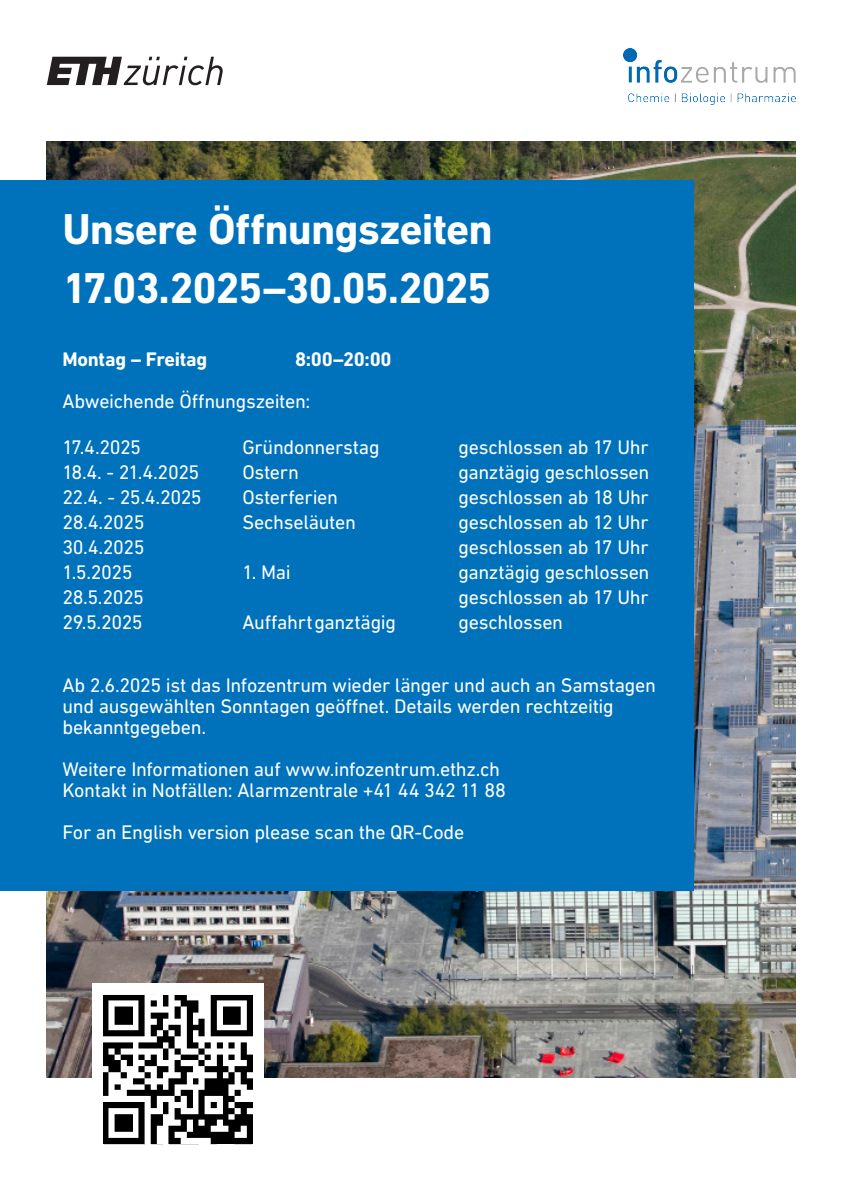
<style>
.page{position:relative;width:842px;height:1191px;background:#fff}
.page>*{position:absolute;margin:0;border:0;box-sizing:border-box;transform-origin:0 0}
.Untertitel_A3__DIN_Next_Regular_14_3_18_{font:700 44px "DIN Next W1 G";letter-spacing:-.025em;color:#fff}
.Untertitel_A3__DIN_Next_Regular_14_3_18_-2{font:20px/21px "DIN Next W1 G";letter-spacing:-.015em;color:#fff}
.Untertitel_A3__DIN_Next_Regular_14_3_18_-3{font:700 20px "DIN Next W1 G";letter-spacing:-.01em;color:#fff}
</style>
<div class="page">
<svg style="left:47px;top:57px;width:176px;height:28px"></svg>
<img style="left:47px;top:142px;width:748px;height:935px">
<div style="left:0;top:180px;width:693px;height:710px;background:#0072bc"></div>
<img style="left:624px;top:48px;width:171px;height:57px">
<img style="left:92px;top:984px;width:172px;height:161px">
<img style="left:103px;top:995px;width:149px;height:148px">
<p class="Untertitel_A3__DIN_Next_Regular_14_3_18_" style="left:62px;top:204px;width:432px">Unsere Öffnungszeiten</p>
<p class="Untertitel_A3__DIN_Next_Regular_14_3_18_" style="left:62px;top:262px;width:431px">17.03.2025–30.05.2025</p>
<p class="Untertitel_A3__DIN_Next_Regular_14_3_18_-3" style="left:62px;top:347px;width:147px">Montag – Freitag</p>
<p class="Untertitel_A3__DIN_Next_Regular_14_3_18_-3" style="left:295px;top:347px;width:98px">8:00–20:00</p>
<p class="Untertitel_A3__DIN_Next_Regular_14_3_18_-2" style="left:62px;top:390px;width:249px">Abweichende Öffnungszeiten:</p>
<p class="Untertitel_A3__DIN_Next_Regular_14_3_18_-2" style="left:62px;top:436px;width:80px">17.4.2025</p>
<p class="Untertitel_A3__DIN_Next_Regular_14_3_18_-2" style="left:242px;top:436px;width:139px">Gründonnerstag</p>
<p class="Untertitel_A3__DIN_Next_Regular_14_3_18_-2" style="left:458px;top:436px;width:192px">geschlossen ab 17 Uhr</p>
<p class="Untertitel_A3__DIN_Next_Regular_14_3_18_-2" style="left:62px;top:461px;width:138px">18.4. - 21.4.2025</p>
<p class="Untertitel_A3__DIN_Next_Regular_14_3_18_-2" style="left:242px;top:461px;width:58px">Ostern</p>
<p class="Untertitel_A3__DIN_Next_Regular_14_3_18_-2" style="left:458px;top:461px;width:193px">ganztägig geschlossen</p>
<p class="Untertitel_A3__DIN_Next_Regular_14_3_18_-2" style="left:62px;top:486px;width:141px">22.4. - 25.4.2025</p>
<p class="Untertitel_A3__DIN_Next_Regular_14_3_18_-2" style="left:242px;top:486px;width:97px">Osterferien</p>
<p class="Untertitel_A3__DIN_Next_Regular_14_3_18_-2" style="left:458px;top:486px;width:192px">geschlossen ab 18 Uhr</p>
<p class="Untertitel_A3__DIN_Next_Regular_14_3_18_-2" style="left:62px;top:511px;width:84px">28.4.2025</p>
<p class="Untertitel_A3__DIN_Next_Regular_14_3_18_-2" style="left:242px;top:511px;width:115px">Sechseläuten</p>
<p class="Untertitel_A3__DIN_Next_Regular_14_3_18_-2" style="left:458px;top:511px;width:192px">geschlossen ab 12 Uhr</p>
<p class="Untertitel_A3__DIN_Next_Regular_14_3_18_-2" style="left:62px;top:536px;width:84px">30.4.2025</p>
<p class="Untertitel_A3__DIN_Next_Regular_14_3_18_-2" style="left:458px;top:536px;width:192px">geschlossen ab 17 Uhr</p>
<p class="Untertitel_A3__DIN_Next_Regular_14_3_18_-2" style="left:62px;top:561px;width:72px">1.5.2025</p>
<p class="Untertitel_A3__DIN_Next_Regular_14_3_18_-2" style="left:242px;top:561px;width:50px">1. Mai</p>
<p class="Untertitel_A3__DIN_Next_Regular_14_3_18_-2" style="left:458px;top:561px;width:193px">ganztägig geschlossen</p>
<p class="Untertitel_A3__DIN_Next_Regular_14_3_18_-2" style="left:62px;top:586px;width:83px">28.5.2025</p>
<p class="Untertitel_A3__DIN_Next_Regular_14_3_18_-2" style="left:458px;top:586px;width:192px">geschlossen ab 17 Uhr</p>
<p class="Untertitel_A3__DIN_Next_Regular_14_3_18_-2" style="left:62px;top:611px;width:82px">29.5.2025</p>
<p class="Untertitel_A3__DIN_Next_Regular_14_3_18_-2" style="left:242px;top:611px;width:155px">Auffahrtganztägig</p>
<p class="Untertitel_A3__DIN_Next_Regular_14_3_18_-2" style="left:458px;top:611px;width:106px">geschlossen</p>
<p class="Untertitel_A3__DIN_Next_Regular_14_3_18_-2" style="left:62px;top:674px;width:595px">Ab 2.6.2025 ist das Infozentrum wieder länger und auch an Samstagen und ausgewählten Sonntagen geöffnet. Details werden rechtzeitig bekanntgegeben.</p>
<p class="Untertitel_A3__DIN_Next_Regular_14_3_18_-2" style="left:62px;top:758px;width:439px">Weitere Informationen auf www.infozentrum.ethz.ch</p>
<p class="Untertitel_A3__DIN_Next_Regular_14_3_18_-2" style="left:62px;top:779px;width:445px">Kontakt in Notfällen: Alarmzentrale +41 44 342 11 88</p>
<p class="Untertitel_A3__DIN_Next_Regular_14_3_18_-2" style="left:62px;top:821px;width:403px">For an English version please scan the QR-Code</p>
</div>
